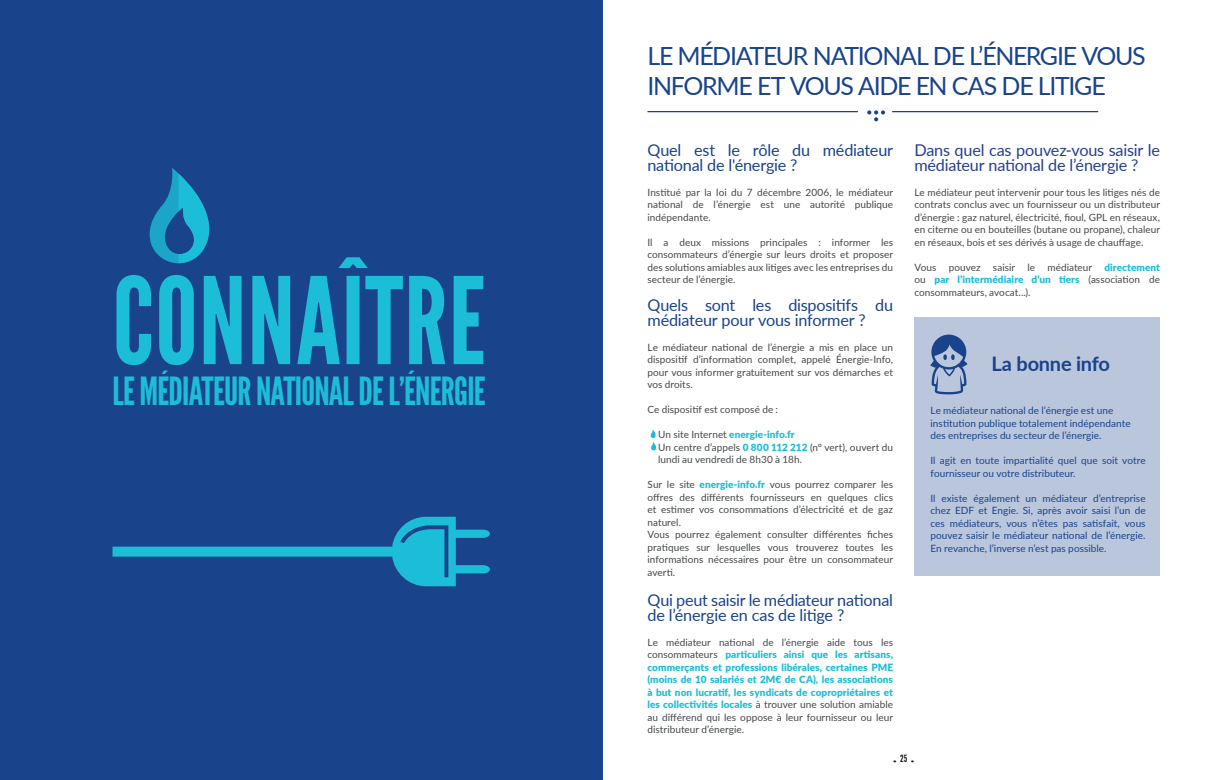
<style>
.page{position:relative;width:1205px;height:780px;background:#fff}
.page>*{position:absolute;margin:0;border:0;box-sizing:border-box;transform-origin:0 0}
.t1{font:120px "League Gothic";letter-spacing:.01em;color:#1cbed7}
.t2{font:38.75px "League Gothic";letter-spacing:-.02em;color:#1cbed7}
.t3{font:25px/30px "Lato";letter-spacing:-.05em;color:#19438b}
.t4{font:25px "Times New Roman";color:#231f20}
.t5{font:700 20px "Lato";letter-spacing:-.01em;color:#19438b}
.t6{font:16.25px/15px "Lato";letter-spacing:-.015em;color:#19438b}
.t7{font:16.25px/15px "Lato";letter-spacing:-.015em;color:#253f8e}
.t8{font:10px/12.5px "Lato";letter-spacing:.005em;color:#444749;text-align:justify}
.t9{font:10px/12.5px "Lato";letter-spacing:.005em;color:#19438b}
.t10{font:900 10px/12.5px "Lato";letter-spacing:.005em;color:#1cbed7;text-align:justify}
.t11{font:10px "League Gothic";color:#231f20}
.s1{font-weight:900;color:#1cbed7}
.s2{font-weight:400;color:#444749}
</style>
<div class="page">
<div style="left:0;top:0;width:602px;height:780px;background:#19438b"></div>
<div style="left:113px;top:546px;width:325px;height:10px;background:#1cbed7"></div>
<svg style="left:392px;top:516px;width:98px;height:70px"></svg>
<div style="left:914px;top:317px;width:246px;height:258px;background:#bac6dc"></div>
<svg style="left:149px;top:168px;width:61px;height:95px"></svg>
<svg style="left:930px;top:334px;width:38px;height:60px"></svg>
<svg style="left:867px;top:110px;width:18px;height:11px"></svg>
<hr style="left:647px;top:111px;width:211px;height:1px;background:#19438b">
<hr style="left:892px;top:111px;width:206px;height:1px;background:#19438b">
<svg style="left:650px;top:429px;width:7px;height:21px"></svg>
<h1 class="t1" style="left:113px;top:252px;width:375px">CONNAÎTRE</h1>
<h2 class="t2" style="left:113px;top:369px;width:375px">LE MÉDIATEUR NATIONAL DE L’ÉNERGIE</h2>
<h3 class="t3" style="left:647px;top:40px;width:500px">LE MÉDIATEUR NATIONAL DE L’ÉNERGIE VOUS<br>INFORME ET VOUS AIDE EN CAS DE LITIGE</h3>
<h3 class="t6" style="left:647px;top:141px;width:247px">Quel est le rôle du médiateur national de l'énergie ?</h3>
<p class="t8" style="left:647px;top:185px;width:247px">Institué par la loi du 7 décembre 2006, le médiateur national de l’énergie est une autorité publique indépendante.</p>
<p class="t8" style="left:647px;top:235px;width:247px">Il a deux missions principales : informer les consommateurs d’énergie sur leurs droits et proposer des solutions amiables aux litiges avec les entreprises du secteur de l’énergie.</p>
<h3 class="t6" style="left:647px;top:296px;width:247px">Quels sont les dispositifs du médiateur pour vous informer ?</h3>
<p class="t8" style="left:647px;top:340px;width:247px">Le médiateur national de l’énergie a mis en place un dispositif d’information complet, appelé Énergie-Info, pour vous informer gratuitement sur vos démarches et vos droits.</p>
<p class="t8" style="left:647px;top:403px;width:132px">Ce dispositif est composé de :</p>
<p class="t8" style="left:658px;top:428px;width:236px;text-align:left">Un site Internet <span class="s1">energie-info.fr<br></span>Un centre d’appels <span class="s1">0 800 112 212</span> (n° vert), ouvert du lundi au vendredi de 8h30 à 18h.</p>
<p class="t8" style="left:647px;top:478px;width:247px;text-align:left">Sur le site <span class="s1">energie-info.fr</span> vous pourrez comparer les offres des différents fournisseurs en quelques clics et estimer vos consommations d’électricité et de gaz naturel.<br>Vous pourrez également consulter différentes fiches pratiques sur lesquelles vous trouverez toutes les informations nécessaires pour être un consommateur averti.</p>
<h3 class="t6" style="left:647px;top:591px;width:247px">Qui peut saisir le médiateur national de l’énergie en cas de litige ?</h3>
<p class="t10" style="left:647px;top:635px;width:247px"><span class="s2">Le médiateur national de l’énergie aide tous les consommateurs</span> particuliers ainsi que les artisans, commerçants et professions libérales, certaines PME (moins de 10 salariés et 2M€ de CA), les associations à but non lucratif, les syndicats de copropriétaires et les collectivités locales <span class="s2">à trouver une solution amiable au différend qui les oppose à leur fournisseur ou leur distributeur d’énergie.</span></p>
<h3 class="t7" style="left:914px;top:141px;width:247px">Dans quel cas pouvez-vous saisir le médiateur national de l’énergie ?</h3>
<p class="t8" style="left:914px;top:185px;width:247px">Le médiateur peut intervenir pour tous les litiges nés de contrats conclus avec un fournisseur ou un distributeur d’énergie : gaz naturel, électricité, fioul, GPL en réseaux, en citerne ou en bouteilles (butane ou propane), chaleur en réseaux, bois et ses dérivés à usage de chauffage.</p>
<p class="t8" style="left:914px;top:260px;width:247px">Vous pouvez saisir le médiateur <span class="s1">directement </span>ou <span class="s1">par l’intermédiaire d’un tiers</span> (association de consommateurs, avocat...).</p>
<h3 class="t5" style="left:991px;top:348px;width:120px">La bonne info</h3>
<p class="t9" style="left:930px;top:403px;width:202px">Le médiateur national de l’énergie est une institution publique totalement indépendante des entreprises du secteur de l’énergie.</p>
<p class="t9" style="left:930px;top:453px;width:217px">Il agit en toute impartialité quel que soit votre fournisseur ou votre distributeur.</p>
<p class="t9" style="left:930px;top:491px;width:217px;text-align:justify">Il existe également un médiateur d’entreprise chez EDF et Engie. Si, après avoir saisi l’un de ces médiateurs, vous n’êtes pas satisfait, vous pouvez saisir le médiateur national de l’énergie.<br>En revanche, l’inverse n’est pas possible.</p>
<h3 class="t4" style="left:892px;top:737px;width:8px">.</h3>
<p class="t11" style="left:900px;top:753px;width:9px">25</p>
<h3 class="t4" style="left:909px;top:737px;width:8px">.</h3>
</div>
